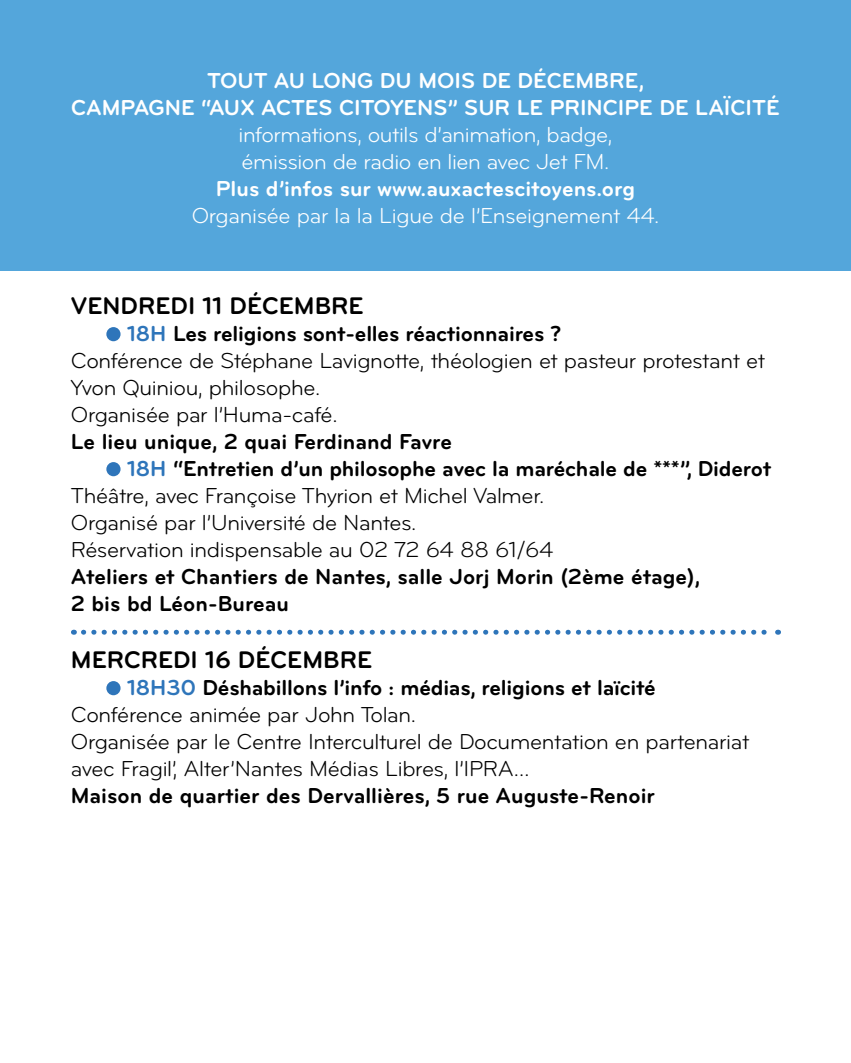
<style>
.page{position:relative;width:851px;height:1063px;background:#fff}
.page>*{position:absolute;margin:0;border:0;box-sizing:border-box;transform-origin:0 0}
.t1{font:700 25px "Bryant";color:#000}
.t2{font:22.5px/27px "Bryant";letter-spacing:-.015em;color:#000}
.t3{font:700 22.5px/27px "Bryant";color:#000}
.t4{font:700 22.5px/27px "Bryant";color:#fff;text-align:center}
.t5{font:22.5px/27px "Bryant";letter-spacing:-.02em;color:#fff}
.s1{font-weight:700;color:#2e75ba}
.s2{font-weight:700}
.s3{color:#2e75ba}
</style>
<div class="page">
<svg style="left:83px;top:630px;width:695px;height:5px"></svg>
<div style="left:106px;top:327px;width:14px;height:14px;background:#2e75ba;border-radius:50%"></div>
<div style="left:106px;top:462px;width:14px;height:14px;background:#2e75ba;border-radius:50%"></div>
<div style="left:106px;top:681px;width:14px;height:14px;background:#2e75ba;border-radius:50%"></div>
<div style="left:0;top:0;width:850px;height:270px;background:#54a6db"></div>
<p class="t4" style="left:71px;top:67px;width:709px">TOUT AU LONG DU MOIS DE DÉCEMBRE,<br>CAMPAGNE “AUX ACTES CITOYENS” SUR LE PRINCIPE DE LAÏCITÉ</p>
<p class="t5" style="left:238px;top:121px;width:375px">informations, outils d’animation, badge, émission de radio en lien avec Jet FM.</p>
<p class="t4" style="left:216px;top:175px;width:420px">Plus d’infos sur www.auxactescitoyens.org</p>
<p class="t5" style="left:192px;top:202px;width:469px">Organisée par la la Ligue de l’Enseignement 44.</p>
<p class="t1" style="left:71px;top:290px;width:294px">VENDREDI 11 DÉCEMBRE</p>
<p class="t2" style="left:71px;top:321px;width:695px;text-indent:56px"><span class="s1">18H</span> <span class="s2">Les religions sont-elles réactionnaires ?<br></span>Conférence de Stéphane Lavignotte, théologien et pasteur protestant et Yvon Quiniou, philosophe.<br>Organisée par l’Huma-café.</p>
<p class="t3" style="left:71px;top:428px;width:382px">Le lieu unique, 2 quai Ferdinand Favre</p>
<p class="t3" style="left:127px;top:455px;width:645px"><span class="s3">18H</span> “Entretien d’un philosophe avec la maréchale de ***”, Diderot</p>
<p class="t2" style="left:71px;top:483px;width:475px">Théâtre, avec Françoise Thyrion et Michel Valmer.</p>
<p class="t2" style="left:71px;top:510px;width:347px">Organisé par l’Université de Nantes.</p>
<p class="t2" style="left:71px;top:537px;width:484px">Réservation indispensable au 02 72 64 88 61/64</p>
<p class="t3" style="left:71px;top:563px;width:630px">Ateliers et Chantiers de Nantes, salle Jorj Morin (2ème étage),<br>2 bis bd Léon-Bureau</p>
<p class="t1" style="left:71px;top:644px;width:303px">MERCREDI 16 DÉCEMBRE</p>
<p class="t2" style="left:71px;top:675px;width:679px;text-indent:56px"><span class="s1">18H30</span> <span class="s2">Déshabillons l’info : médias, religions et laïcité </span>Conférence animée par John Tolan.<br>Organisée par le Centre Interculturel de Documentation en partenariat avec Fragil’, Alter’Nantes Médias Libres, l’IPRA…</p>
<p class="t3" style="left:71px;top:782px;width:585px">Maison de quartier des Dervallières, 5 rue Auguste-Renoir</p>
</div>
